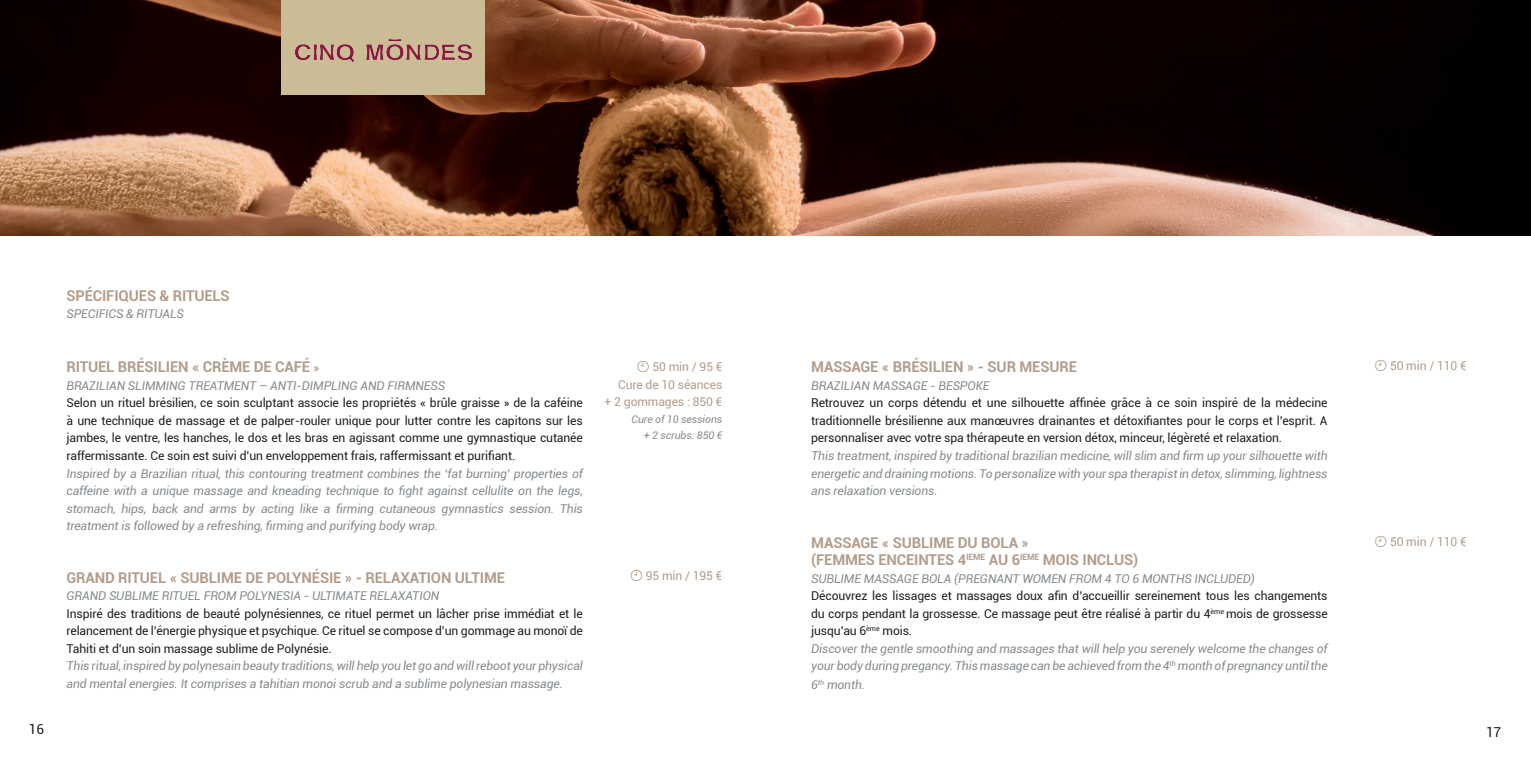
<style>
.page{position:relative;width:1531px;height:766px;background:#fff}
.page>*{position:absolute;margin:0;border:0;box-sizing:border-box;transform-origin:0 0}
.t1{font:700 14.85px/17.5px "Roboto";letter-spacing:-.01em;color:#b39d8b}
.t2{font:13.8px "Roboto";color:#231f20}
.t3{font:12.15px/17.5px "Roboto";letter-spacing:-.01em;color:#231f20;text-align:justify}
.t4{font:italic 12.15px/17.5px "Roboto";letter-spacing:-.01em;color:#878c90;text-align:justify}
.t5{font:12.15px/17.5px "Roboto";letter-spacing:-.01em;color:#b39d8b;text-align:right}
.t6{font:italic 10.5px/16.5px "Roboto";letter-spacing:-.01em;color:#878c90;text-align:right}
.s1{font-size:12.15px}
.s2{font-style:italic;color:#878c90}
</style>
<div class="page">
<img style="left:0;top:0;width:1531px;height:235px">
<div style="left:282px;top:0;width:203px;height:94px;background:#cabd96"></div>
<img style="left:295px;top:39px;width:176px;height:23px">
<p class="t1" style="left:66px;top:286px;width:165px">SPÉCIFIQUES &amp; RITUELS</p>
<p class="t4" style="left:66px;top:304px;width:15px">Specifics</p>
<p class="t4" style="left:126px;top:304px;width:26px">&amp; Rituals</p>
<p class="t1" style="left:66px;top:357px;width:9px">RITUE</p>
<p class="t1" style="left:106px;top:357px;width:215px">L BRÉSI LIEN « CRÈME DE CAFÉ <span class="s1">»</span></p>
<p class="t4" style="left:66px;top:376px;width:380px">BRAZILIAN SLIMMING TREATMENT – ANTI-DIMPLING AND FIRMNESS</p>
<p class="t3" style="left:66px;top:393px;width:518px">Selon un rituel brésilien, ce soin sculptant associe les propriétés « brûle graisse » de la caféine à une technique de massage et de palper-rouler unique pour lutter contre les capitons sur les jambes, le ventre, les hanches, le dos et les bras en agissant comme une gymnastique cutanée raffermissante. Ce soin est suivi d’un enveloppement frais, raffermissant et purifiant.</p>
<p class="t4" style="left:66px;top:464px;width:518px">Inspired by a Brazilian ritual, this contouring treatment combines the ‘fat burning’ properties of caffeine with a unique massage and kneading technique to fight against cellulite on the legs, stomach, hips, back and arms by acting like a firming cutaneous gymnastics session. This treatment is followed by a refreshing, firming and purifying body wrap.</p>
<p class="t1" style="left:66px;top:568px;width:61px">GRAND RITUE</p>
<p class="t1" style="left:158px;top:568px;width:261px">L « SUBLIME DE POLYNÉSIE » - RELAXATIO</p>
<p class="t1" style="left:441px;top:568px;width:64px">N ULTIME</p>
<p class="t4" style="left:66px;top:586px;width:17px">Grand</p>
<p class="t4" style="left:109px;top:586px;width:9px">sublime</p>
<p class="t4" style="left:162px;top:586px;width:8px">rituel</p>
<p class="t4" style="left:204px;top:586px;width:10px">from</p>
<p class="t4" style="left:239px;top:586px;width:8px">polynesia</p>
<p class="t4" style="left:304px;top:586px;width:24px">- Ultimate</p>
<p class="t4" style="left:369px;top:586px;width:8px">relaxation</p>
<p class="t3" style="left:66px;top:604px;width:518px">Inspiré des traditions de beauté polynésiennes, ce rituel permet un lâcher prise immédiat et le relancement de l’énergie physique et psychique. Ce rituel se compose d’un gommage au monoï de Tahiti et d’un soin massage sublime de Polynésie.</p>
<p class="t4" style="left:66px;top:656px;width:518px">This ritual, inspired by polynesain beauty traditions, will help you let go and will reboot your physical and mental energies. It comprises a tahitian monoi scrub and a sublime polynesian massage.</p>
<p class="t5" style="left:605px;top:357px;width:119px">50 min / 95 €<br>Cure de 10 séances<br>+ 2 gommages : 850 €</p>
<p class="t6" style="left:631px;top:410px;width:92px">Cure of 10 sessions + 2 scrubs: 850 €</p>
<p class="t5" style="left:646px;top:566px;width:78px">95 min / 195 €</p>
<p class="t1" style="left:811px;top:357px;width:187px">MASSAGE « BRÉSILIEN » - SUR</p>
<p class="t1" style="left:1019px;top:357px;width:23px">MESURE</p>
<p class="t4" style="left:811px;top:376px;width:37px">Brazilian</p>
<p class="t4" style="left:873px;top:376px;width:9px">massage</p>
<p class="t4" style="left:930px;top:376px;width:25px">- Bespoke</p>
<p class="t3" style="left:811px;top:393px;width:518px">Retrouvez un corps détendu et une silhouette affinée grâce à ce soin inspiré de la médecine traditionnelle brésilienne aux manœuvres drainantes et détoxifiantes pour le corps et l’esprit. A personnaliser avec votre spa thérapeute en version détox, minceur, légèreté et relaxation.</p>
<p class="t4" style="left:811px;top:446px;width:518px">This treatment, inspired by traditional brazilian medicine, will slim and firm up your silhouette with energetic and draining motions. To personalize with your spa therapist in detox, slimming, lightness ans relaxation versions.</p>
<p class="t1" style="left:811px;top:533px;width:219px;text-indent:49px">GE « SUBLIME DU BOLA » (FEMMES ENCEI NTES</p>
<p class="t1" style="left:811px;top:533px;width:24px">MASSA</p>
<p class="t1" style="left:957px;top:550px;width:107px">4<sup>IEME</sup> AU 6<sup>IEME</sup> MOIS</p>
<p class="t1" style="left:1082px;top:550px;width:57px">INCLUS)</p>
<p class="t4" style="left:811px;top:569px;width:16px">Sublime</p>
<p class="t4" style="left:864px;top:569px;width:9px">massage</p>
<p class="t4" style="left:921px;top:569px;width:9px">bola</p>
<p class="t4" style="left:954px;top:569px;width:21px">(Pregnant</p>
<p class="t4" style="left:1022px;top:569px;width:10px">women</p>
<p class="t4" style="left:1069px;top:569px;width:10px">from</p>
<p class="t4" style="left:1105px;top:569px;width:152px">4 to 6 MONTHS INCLUDED)</p>
<p class="t3" style="left:811px;top:586px;width:518px;text-align:left">Découvrez les lissages et massages doux afin d’accueillir sereinement tous les changements du corps pendant la grossesse. Ce massage peut être réalisé à partir du 4<sup>ème</sup> mois de grossesse jusqu’au 6<sup>ème</sup> mois.<br><span class="s2">Discover the gentle smoothing and massages that will help you serenely welcome the changes of your body during pregancy. This massage can be achieved from the 4</span><sup>th</sup> <span class="s2">month of pregnancy until the</span></p>
<p class="t4" style="left:811px;top:675px;width:55px">6<sup>th</sup> month.</p>
<p class="t5" style="left:1390px;top:356px;width:78px">50 min / 110 €</p>
<p class="t5" style="left:1390px;top:532px;width:78px">50 min / 110 €</p>
<p class="t2" style="left:29px;top:719px;width:17px">16</p>
<p class="t2" style="left:1486px;top:721px;width:17px">17</p>
</div>
